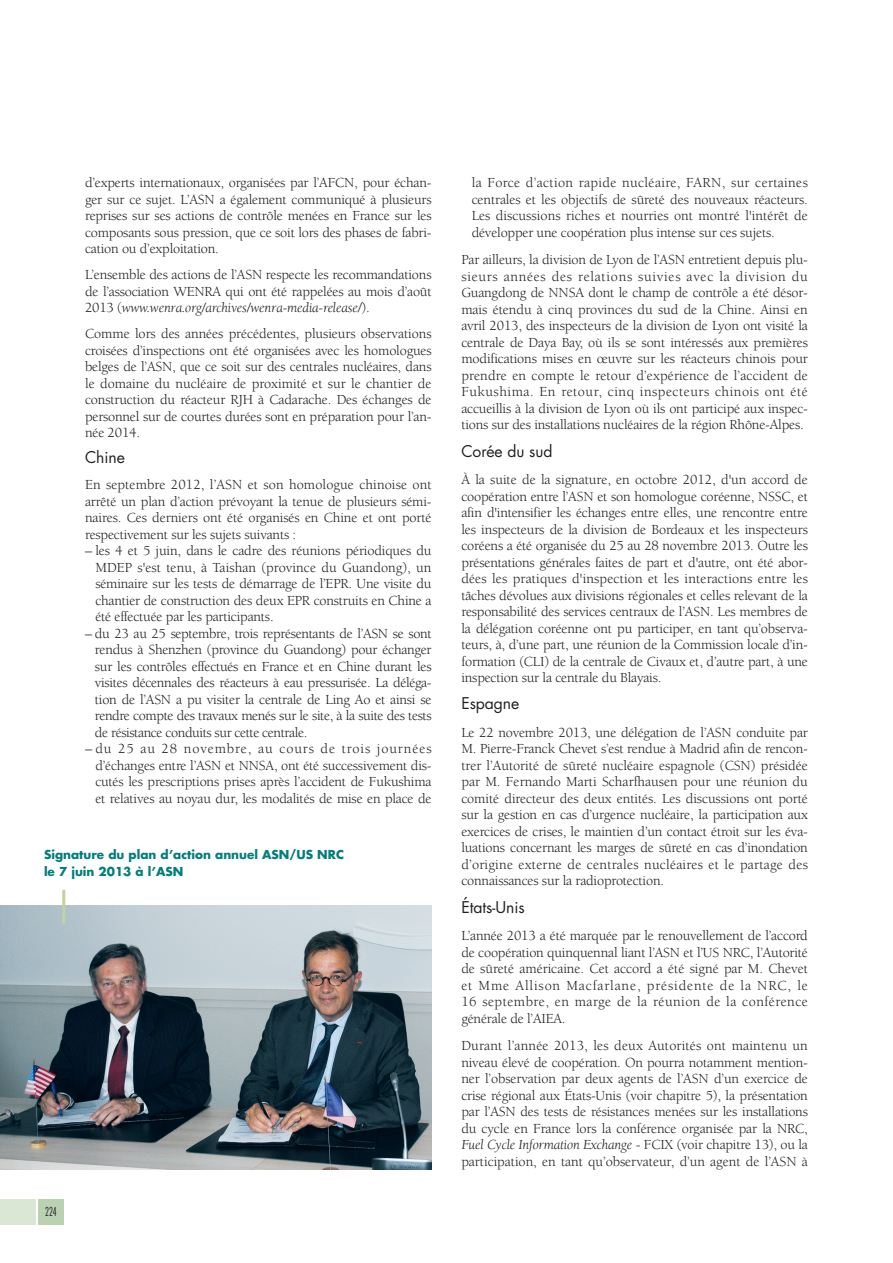
<style>
.page{position:relative;width:893px;height:1263px;background:#fff}
.page>*{position:absolute;margin:0;border:0;box-sizing:border-box;transform-origin:0 0}
.t1{font:15.75px "Futura";letter-spacing:-.005em;color:#231f20}
.t2{font:14.25px/16.5px "Berkeley";letter-spacing:-.015em;color:#231f20;text-align:justify}
.t3{font:700 12px/16.5px "Futura";color:#007e7a}
.t4{font:300 condensed 12px "Futura";color:#231f20;scale:.8 1}
.s1{font-style:italic}
</style>
<div class="page">
<div style="left:38px;top:1199px;width:26px;height:26px;background:#bad2b2"></div>
<div style="left:0;top:1199px;width:36px;height:26px;background:#dae7d5"></div>
<img style="left:0;top:906px;width:431px;height:263px">
<hr style="left:62px;top:890px;width:3px;height:34px;background:#c1d39e">
<p class="t2" style="left:85px;top:176px;width:348px">d’experts internationaux, organisées par l’AFCN, pour échan&shy;ger sur ce sujet. L’ASN a également communiqué à plusieurs reprises sur ses actions de contrôle menées en France sur les composants sous pression, que ce soit lors des phases de fabri&shy;cation ou d’exploitation.</p>
<p class="t2" style="left:85px;top:268px;width:348px">L’ensemble des actions de l’ASN respecte les recommandations de l’association WENRA qui ont été rappelées au mois d’août 2013 (<span class="s1">www.wenra.org/archives/wenra-media-release/</span>).</p>
<p class="t2" style="left:85px;top:327px;width:348px">Comme lors des années précédentes, plusieurs observations croisées d’inspections ont été organisées avec les homologues belges de l’ASN, que ce soit sur des centrales nucléaires, dans le domaine du nucléaire de proximité et sur le chantier de construction du réacteur RJH à Cadarache. Des échanges de personnel sur de courtes durées sont en préparation pour l’an&shy;née 2014.</p>
<p class="t1" style="left:85px;top:450px;width:41px">Chine</p>
<p class="t2" style="left:85px;top:478px;width:348px">En septembre 2012, l’ASN et son homologue chinoise ont arrêté un plan d’action prévoyant la tenue de plusieurs sémi&shy;naires. Ces derniers ont été organisés en Chine et ont porté respectivement sur les sujets suivants :</p>
<p class="t2" style="left:95px;top:544px;width:338px;text-indent:-10px">– les 4 et 5 juin, dans le cadre des réunions périodiques du MDEP s'est tenu, à Taishan (province du Guandong), un séminaire sur les tests de démarrage de l’EPR. Une visite du chantier de construction des deux EPR construits en Chine a été effectuée par les participants.</p>
<p class="t2" style="left:95px;top:626px;width:338px;text-indent:-10px">– du 23 au 25 septembre, trois représentants de l’ASN se sont rendus à Shenzhen (province du Guandong) pour échanger sur les contrôles effectués en France et en Chine durant les visites décennales des réacteurs à eau pressurisée. La déléga&shy;tion de l’ASN a pu visiter la centrale de Ling Ao et ainsi se rendre compte des travaux menés sur le site, à la suite des tests de résistance conduits sur cette centrale.</p>
<p class="t2" style="left:95px;top:742px;width:338px;text-indent:-10px">– du 25 au 28 novembre, au cours de trois journées d’échanges entre l’ASN et NNSA, ont été successivement dis&shy;cutés les prescriptions prises après l’accident de Fukushima et relatives au noyau dur, les modalités de mise en place de</p>
<p class="t3" style="left:44px;top:847px;width:301px">Signature du plan d’action annuel ASN/US NRC le 7 juin 2013 à l’ASN</p>
<p class="t4" style="left:45px;top:1206px;width:16px">224</p>
<p class="t2" style="left:472px;top:176px;width:338px">la Force d’action rapide nucléaire, FARN, sur certaines centrales et les objectifs de sûreté des nouveaux réacteurs.<br>Les discussions riches et nourries ont montré l'intérêt de développer une coopération plus intense sur ces sujets.</p>
<p class="t2" style="left:461px;top:253px;width:348px">Par ailleurs, la division de Lyon de l’ASN entretient depuis plu&shy;sieurs années des relations suivies avec la division du Guangdong de NNSA dont le champ de contrôle a été désor&shy;mais étendu à cinq provinces du sud de la Chine. Ainsi en avril 2013, des inspecteurs de la division de Lyon ont visité la centrale de Daya Bay, où ils se sont intéressés aux premières modifications mises en œuvre sur les réacteurs chinois pour prendre en compte le retour d’expérience de l’accident de Fukushima. En retour, cinq inspecteurs chinois ont été accueillis à la division de Lyon où ils ont participé aux inspec&shy;tions sur des installations nucléaires de la région Rhône-Alpes.</p>
<p class="t1" style="left:461px;top:444px;width:93px">Corée du sud</p>
<p class="t2" style="left:461px;top:472px;width:348px">À la suite de la signature, en octobre 2012, d'un accord de coopération entre l’ASN et son homologue coréenne, NSSC, et afin d'intensifier les échanges entre elles, une rencontre entre les inspecteurs de la division de Bordeaux et les inspecteurs coréens a été organisée du 25 au 28 novembre 2013. Outre les présentations générales faites de part et d'autre, ont été abor&shy;dées les pratiques d'inspection et les interactions entre les tâches dévolues aux divisions régionales et celles relevant de la responsabilité des services centraux de l’ASN. Les membres de la délégation coréenne ont pu participer, en tant qu’observa&shy;teurs, à, d’une part, une réunion de la Commission locale d’in&shy;formation (CLI) de la centrale de Civaux et, d’autre part, à une inspection sur la centrale du Blayais.</p>
<p class="t1" style="left:461px;top:696px;width:60px">Espagne</p>
<p class="t2" style="left:461px;top:725px;width:348px">Le 22 novembre 2013, une délégation de l’ASN conduite par M. Pierre-Franck Chevet s’est rendue à Madrid afin de rencon&shy;trer l’Autorité de sûreté nucléaire espagnole (CSN) présidée par M. Fernando Marti Scharfhausen pour une réunion du comité directeur des deux entités. Les discussions ont porté sur la gestion en cas d’urgence nucléaire, la participation aux exercices de crises, le maintien d’un contact étroit sur les éva&shy;luations concernant les marges de sûreté en cas d’inondation d’origine externe de centrales nucléaires et le partage des connaissances sur la radioprotection.</p>
<p class="t1" style="left:461px;top:900px;width:65px">États-Unis</p>
<p class="t2" style="left:461px;top:929px;width:348px">L’année 2013 a été marquée par le renouvellement de l’accord de coopération quinquennal liant l’ASN et l’US NRC, l’Autorité de sûreté américaine. Cet accord a été signé par M. Chevet et Mme Allison Macfarlane, présidente de la NRC, le 16 septembre, en marge de la réunion de la conférence générale de l’AIEA.</p>
<p class="t2" style="left:461px;top:1039px;width:348px">Durant l’année 2013, les deux Autorités ont maintenu un niveau élevé de coopération. On pourra notamment mention&shy;ner l’observation par deux agents de l’ASN d’un exercice de crise régional aux États-Unis (voir chapitre 5), la présentation par l’ASN des tests de résistances menées sur les installations du cycle en France lors la conférence organisée par la NRC, <span class="s1">Fuel Cycle Information Exchange</span> - FCIX (voir chapitre 13), ou la participation, en tant qu’observateur, d’un agent de l’ASN à</p>
</div>
